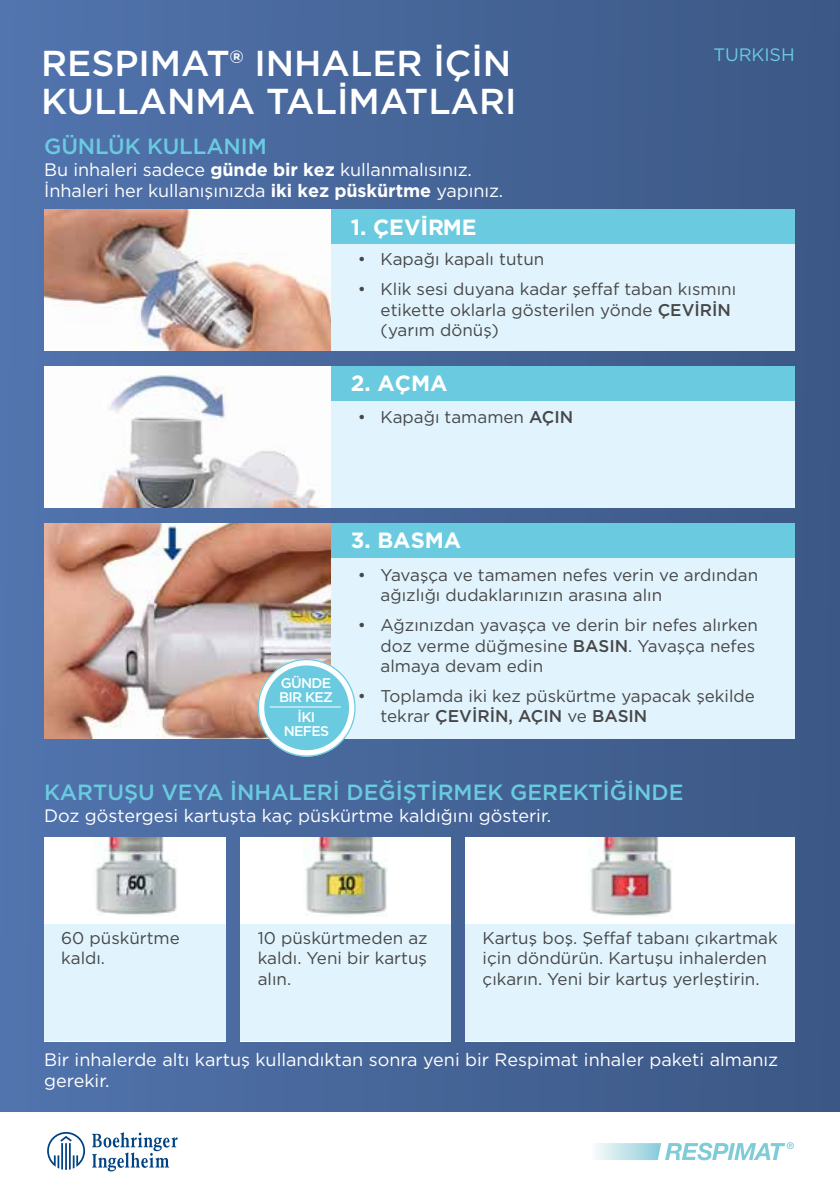
<style>
.page{position:relative;width:840px;height:1191px;background:#fff}
.page>*{position:absolute;margin:0;border:0;box-sizing:border-box;transform-origin:0 0}
.t1{font:500 36px/38px "Gotham";color:#fff}
.t2{font:500 22px "Gotham";color:#6acbe0}
.t3{font:700 22px "Gotham";color:#fff}
.t4{font:18px/21.6px "Gotham";color:#fff}
.t5{font:18px "Gotham";letter-spacing:-.005em;color:#6acbe0}
.t6{font:17px/20.4px "Gotham";color:#474748}
.t7{font:500 17px "Gotham";color:#474748}
.t8{font:500 14px/14px "Gotham";letter-spacing:-.05em;color:#fff}
.s1{font-weight:700}
.s2{font-weight:500}
.s3{font-weight:400}
</style>
<div class="page">
<div style="left:0;top:0;width:839px;height:1191px;background:linear-gradient(to right,#5274ad,#3c5885)"></div>
<img style="left:44px;top:209px;width:287px;height:142px">
<img style="left:44px;top:366px;width:287px;height:142px">
<img style="left:44px;top:523px;width:287px;height:215px">
<div style="left:331px;top:209px;width:463px;height:142px;background:#e1f4fd"></div>
<div style="left:331px;top:209px;width:463px;height:34px;background:#6acbe0"></div>
<div style="left:331px;top:366px;width:463px;height:142px;background:#e1f4fd"></div>
<div style="left:331px;top:366px;width:463px;height:34px;background:#6acbe0"></div>
<div style="left:331px;top:523px;width:463px;height:215px;background:#e1f4fd"></div>
<div style="left:44px;top:837px;width:182px;height:204px;background:#fff"></div>
<img style="left:93px;top:837px;width:84px;height:78px">
<div style="left:240px;top:837px;width:210px;height:204px;background:#fff"></div>
<img style="left:303px;top:837px;width:85px;height:78px">
<div style="left:465px;top:837px;width:329px;height:204px;background:#fff"></div>
<img style="left:588px;top:837px;width:84px;height:79px">
<svg style="left:258px;top:659px;width:97px;height:97px"></svg>
<div style="left:264px;top:665px;width:85px;height:85px;background:#6acbe0;border-radius:50%"></div>
<hr style="left:270px;top:706px;width:70px;height:1px;background:#fff">
<div style="left:0;top:1112px;width:839px;height:79px;background:#fff"></div>
<svg style="left:47px;top:1132px;width:38px;height:37px"></svg>
<svg style="left:92px;top:1132px;width:86px;height:39px"></svg>
<div style="left:331px;top:523px;width:463px;height:34px;background:#6acbe0"></div>
<div style="left:44px;top:924px;width:182px;height:116px;background:#e1f4fd"></div>
<div style="left:240px;top:924px;width:210px;height:116px;background:#e1f4fd"></div>
<div style="left:465px;top:924px;width:329px;height:116px;background:#e1f4fd"></div>
<svg style="left:596px;top:1142px;width:197px;height:18px"></svg>
<h1 class="t1" style="left:41px;top:44px;width:476px">RESPIMAT® INHALER İÇİN<br>KULLANMA TALİMATLARI</h1>
<p class="t2" style="left:44px;top:132px;width:224px">GÜNLÜK KULLANIM</p>
<p class="t4" style="left:44px;top:158px;width:460px">Bu inhaleri sadece <span class="s1">günde bir kez</span> kullanmalısınız.<br>İnhaleri her kullanışınızda <span class="s1">iki kez püskürtme</span> yapınız.</p>
<p class="t3" style="left:350px;top:215px;width:127px">1. ÇEV<span class="s2">İ</span>RME</p>
<p class="t6" style="left:380px;top:249px;width:165px">Kapağı kapalı tutun</p>
<p class="t6" style="left:358px;top:249px;width:10px">•</p>
<p class="t5" style="left:713px;top:43px;width:83px">TURKISH</p>
<p class="t6" style="left:358px;top:279px;width:10px">•</p>
<p class="t6" style="left:380px;top:279px;width:357px">Klik sesi duyana kadar şeffaf taban kısmını</p>
<p class="t6" style="left:380px;top:299px;width:351px">etikette oklarla gösterilen yönde <span class="s2">ÇEVİRİN </span>(yarım dönüş(</p>
<p class="t3" style="left:350px;top:370px;width:98px">2. AÇMA</p>
<p class="t6" style="left:380px;top:406px;width:194px">Kapağı tamamen <span class="s2">AÇIN</span></p>
<p class="t6" style="left:358px;top:406px;width:10px">•</p>
<p class="t3" style="left:350px;top:527px;width:112px">3. BASMA</p>
<p class="t8" style="left:279px;top:676px;width:56px">GÜNDE<br>BIR KEZ</p>
<p class="t8" style="left:284px;top:710px;width:47px;text-align:center">İKI<br>NEFES</p>
<p class="t6" style="left:358px;top:564px;width:10px">•</p>
<p class="t6" style="left:358px;top:614px;width:10px">•</p>
<p class="t6" style="left:358px;top:685px;width:10px">•</p>
<p class="t6" style="left:380px;top:564px;width:379px">Yavaşça ve tamamen nefes verin ve ardından</p>
<p class="t6" style="left:380px;top:580px;width:379px;line-height:30px">ağızlığı dudaklarınızın arasına alın<br>Ağzınızdan yavaşça ve derin bir nefes alırken</p>
<p class="t6" style="left:380px;top:635px;width:376px">doz verme düğmesine <span class="s2">BASIN</span>. Yavaşça nefes almaya devam edin</p>
<p class="t6" style="left:380px;top:685px;width:375px">Toplamda iki kez püskürtme yapacak şekilde</p>
<p class="t7" style="left:380px;top:705px;width:268px"><span class="s3">tekrar</span> ÇEVİRİN, AÇIN <span class="s3">ve</span> BASIN</p>
<p class="t2" style="left:44px;top:778px;width:640px">KARTUŞU VEYA İNHALERİ DEĞİŞTİRMEK GEREKTİĞİNDE</p>
<p class="t4" style="left:44px;top:804px;width:508px">Doz göstergesi kartuşta kaç püskürtme kaldığını gösterir.</p>
<p class="t6" style="left:61px;top:927px;width:120px">60 püskürtme kaldı.</p>
<p class="t6" style="left:257px;top:927px;width:171px;text-align:justify">10 püskürtmeden az kaldı. Yeni bir kartuş alın.</p>
<p class="t6" style="left:482px;top:927px;width:296px">Kartuş boş. Şeffaf tabanı çıkartmak için döndürün. Kartuşu inhalerden çıkarın. Yeni bir kartuş yerleştirin.</p>
<p class="t4" style="left:44px;top:1048px;width:735px">Bir inhalerde altı kartuş kullandıktan sonra yeni bir Respimat inhaler paketi almanız gerekir.</p>
</div>
